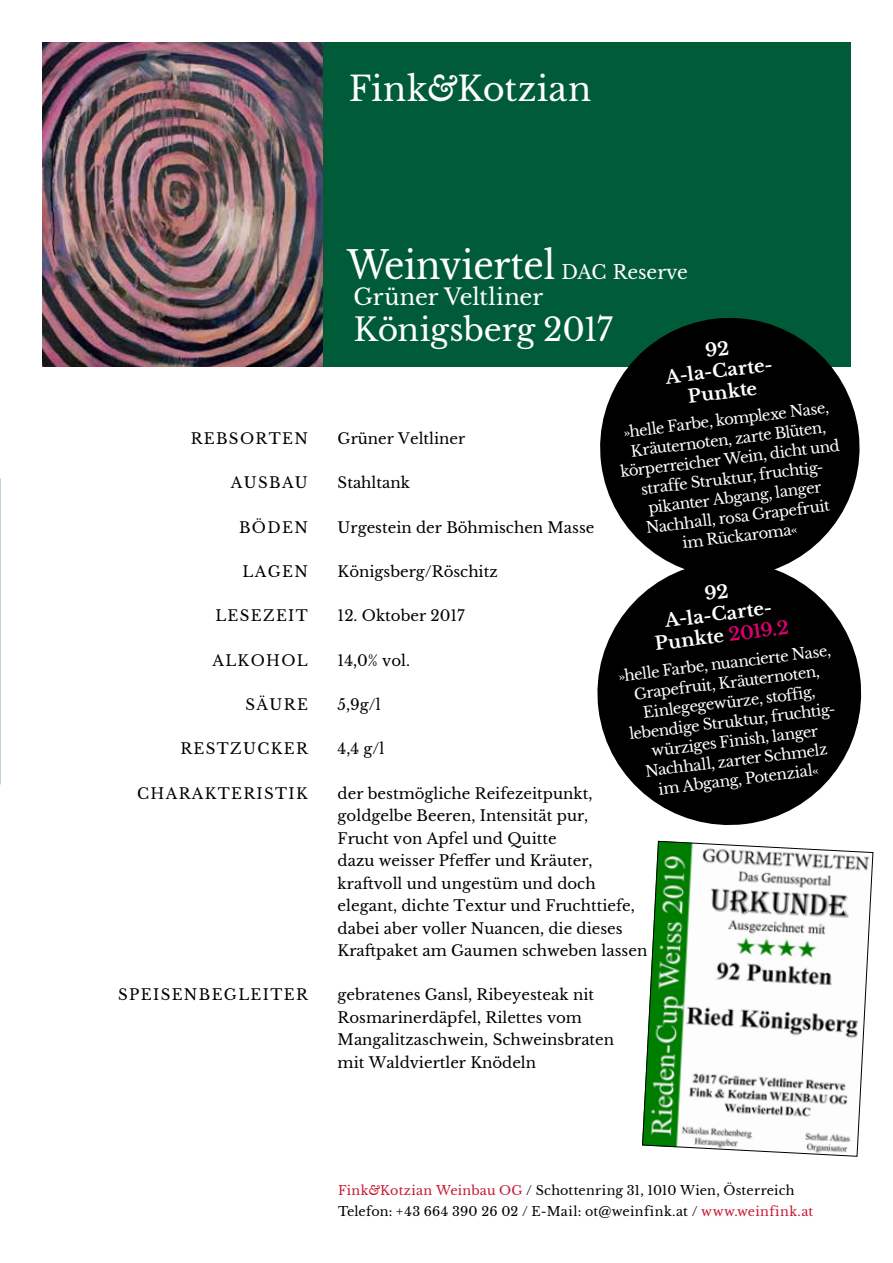
<style>
.page{position:relative;width:893px;height:1263px;background:#fff}
.page>*{position:absolute;margin:0;border:0;box-sizing:border-box;transform-origin:0 0}
.t1{font:38.25px "Libre Baskerville";letter-spacing:-.005em;color:#fff;scale:.93 1}
.t2{font:33.75px "Libre Baskerville";letter-spacing:.005em;color:#fff}
.t3{font:31.5px "Libre Baskerville";letter-spacing:-.01em;color:#fff}
.t4{font:22.5px "Libre Baskerville";letter-spacing:-.005em;color:#fff}
.t5{font:700 18px/21.6px "Libre Baskerville";color:#fff;text-align:center}
.t6{font:15px/22.5px "Libre Baskerville";color:#000}
.t7{font:15px/19.5px "Libre Baskerville";color:#fff;text-align:center}
.t8{font:15px "Libre Baskerville";letter-spacing:.09em;color:#000}
.t9{font:12.75px/21px "Libre Baskerville";letter-spacing:.015em;color:#000}
.s1{font-style:italic}
.s2{font-size:19.2px}
.s3{color:#d7006e}
.s4{color:#c61932}
.s5{font-style:italic;color:#c61932}
</style>
<div class="page">
<img style="left:43px;top:43px;width:280px;height:324px">
<svg style="left:642px;top:840px;width:232px;height:317px"></svg>
<div style="left:323px;top:43px;width:527px;height:324px;background:#005c38"></div>
<svg style="left:600px;top:310px;width:260px;height:243px;fill:#000"></svg>
<svg style="left:597px;top:553px;width:265px;height:272px;fill:#000"></svg>
<h2 class="t2" style="left:349px;top:68px;width:244px">Fink<span class="s1">&amp;</span>Kotzian</h2>
<h1 class="t1" style="left:347px;top:242px;width:368px">Weinviertel <span class="s2">DAC Reserve</span></h1>
<h3 class="t4" style="left:354px;top:283px;width:191px">Grüner Veltliner</h3>
<h3 class="t3" style="left:354px;top:310px;width:261px">Königsberg 2017</h3>
<p class="t5" style="left:662px;top:345px;width:110px;rotate:-7deg">92<br>A-la-Carte-<br>Punkte</p>
<p class="t7" style="left:614px;top:424px;width:222px;rotate:-7deg">»helle Farbe, komplexe Nase,<br>Kräuternoten, zarte Blüten, körperreicher Wein, dicht und straffe Struktur, fruchtig&shy;pikanter Abgang, langer<br>Nachhall, rosa Grapefruit<br>im Rückaroma«</p>
<p class="t5" style="left:648px;top:590px;width:136px;rotate:-7deg">92<br>A-la-Carte-<br>Punkte <span class="s3">2019.2</span></p>
<p class="t7" style="left:617px;top:667px;width:216px;rotate:-7deg">»helle Farbe, nuancierte Nase,<br>Grapefruit, Kräuternoten,<br>Einlegegewürze, stoffig, lebendige Struktur, fruchtig&shy;würziges Finish, langer<br>Nachhall, zarter Schmelz<br>im Abgang, Potenzial«</p>
<p class="t8" style="left:191px;top:429px;width:119px">REBSORTEN</p>
<p class="t6" style="left:338px;top:427px;width:129px">Grüner Veltliner</p>
<p class="t6" style="left:231px;top:472px;width:78px">AUSBAU</p>
<p class="t6" style="left:338px;top:472px;width:74px">Stahltank</p>
<p class="t6" style="left:239px;top:516px;width:70px">BÖDEN</p>
<p class="t6" style="left:338px;top:516px;width:258px">Urgestein der Böhmischen Masse</p>
<p class="t6" style="left:243px;top:560px;width:67px">LAGEN</p>
<p class="t6" style="left:338px;top:560px;width:162px">Königsberg/Röschitz</p>
<p class="t8" style="left:215px;top:607px;width:94px">LESEZEIT</p>
<p class="t6" style="left:338px;top:605px;width:129px">12. Oktober 2017</p>
<p class="t8" style="left:212px;top:651px;width:97px">ALKOHOL</p>
<p class="t6" style="left:338px;top:649px;width:74px">14,0% vol.</p>
<p class="t6" style="left:246px;top:693px;width:64px">SÄURE</p>
<p class="t6" style="left:338px;top:693px;width:45px">5,9g/l</p>
<p class="t8" style="left:180px;top:740px;width:129px">RESTZUCKER</p>
<p class="t6" style="left:338px;top:738px;width:48px">4,4 g/l</p>
<p class="t8" style="left:137px;top:784px;width:172px">CHARAKTERISTIK</p>
<p class="t6" style="left:338px;top:782px;width:311px">der bestmögliche Reifezeitpunkt, goldgelbe Beeren, Intensität pur,<br>Frucht von Apfel und Quitte<br>dazu weisser Pfeffer und Kräuter, kraftvoll und ungestüm und doch elegant, dichte Textur und Fruchttiefe, dabei aber voller Nuancen, die dieses Kraftpaket am Gaumen schweben lassen</p>
<p class="t8" style="left:118px;top:986px;width:191px">SPEISENBEGLEITER</p>
<p class="t6" style="left:338px;top:984px;width:278px">gebratenes Gansl, Ribeyesteak nit Rosmarinerdäpfel, Rilettes vom Mangalitzaschwein, Schweinsbraten mit Waldviertler Knödeln</p>
<p class="t9" style="left:338px;top:1179px;width:477px"><span class="s4">Fink</span><span class="s5">&amp;</span><span class="s4">Kotzian Weinbau OG</span> / Schottenring 31, 1010 Wien, Österreich<br>Telefon: +43 664 390 26 02 / E-Mail: ot@weinfink.at / <span class="s4">www.weinfink.at</span></p>
</div>
